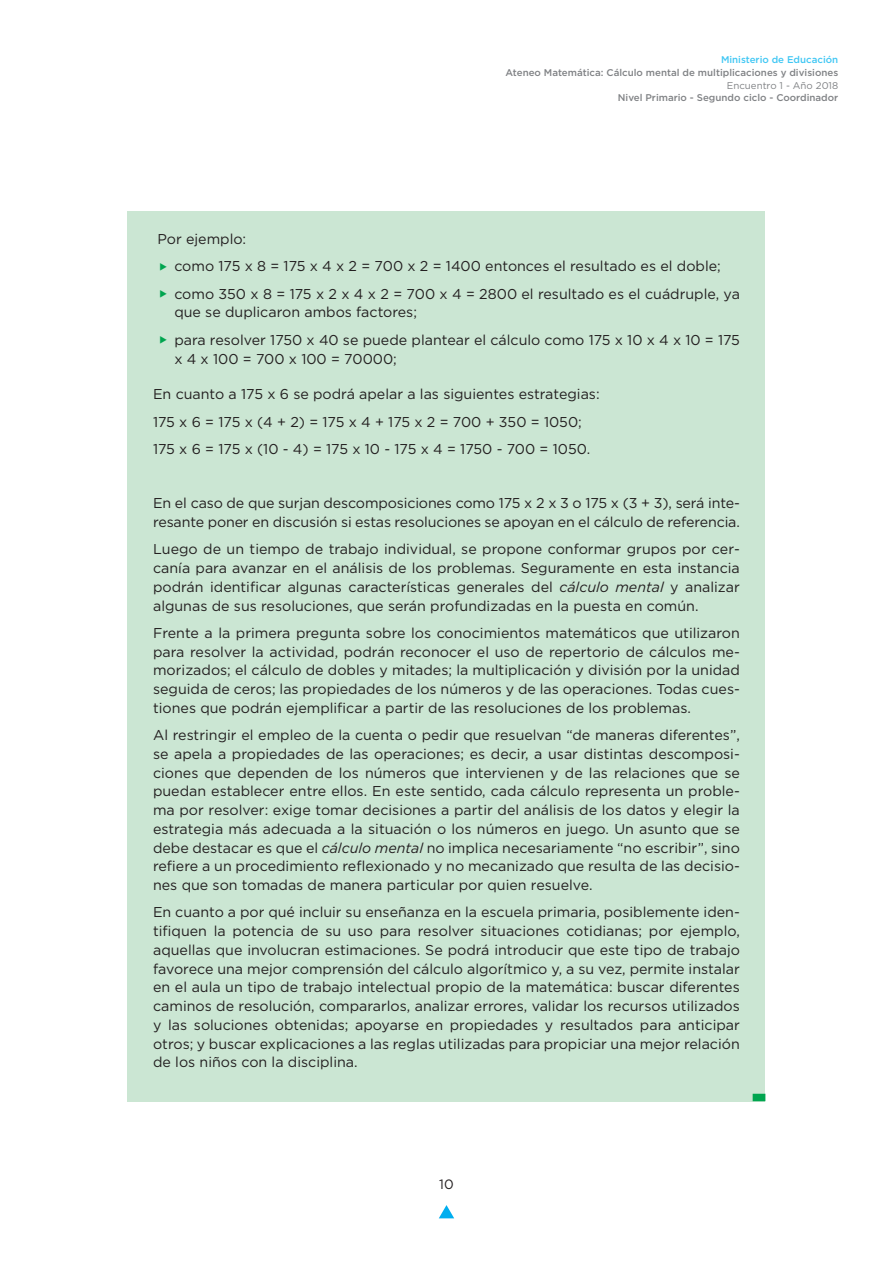
<style>
.page{position:relative;width:893px;height:1263px;background:#fff}
.page>*{position:absolute;margin:0;border:0;box-sizing:border-box;transform-origin:0 0}
.t1{font:14.25px/18.8px "Gotham";color:#231f20}
.t2{font:13.5px "Gotham";color:#231f20}
.t3{font:500 9.75px "Gotham";color:#808285}
.t4{font:500 9.75px "Gotham";color:#40c7f4}
.t5{font:9.75px "Gotham";color:#808285}
.s1{color:#00a54f}
.s2{font-style:italic}
</style>
<div class="page">
<svg style="left:439px;top:1205px;width:15px;height:13px"></svg>
<div style="left:128px;top:212px;width:637px;height:56px;background:#cbe6d3"></div>
<div style="left:128px;top:266px;width:637px;height:76px;background:#cbe6d3"></div>
<div style="left:128px;top:316px;width:637px;height:72px;background:#cbe6d3"></div>
<div style="left:128px;top:367px;width:637px;height:56px;background:#cbe6d3"></div>
<div style="left:128px;top:421px;width:637px;height:57px;background:#cbe6d3"></div>
<div style="left:128px;top:476px;width:637px;height:75px;background:#cbe6d3"></div>
<div style="left:128px;top:522px;width:637px;height:114px;background:#cbe6d3"></div>
<div style="left:128px;top:605px;width:637px;height:132px;background:#cbe6d3"></div>
<div style="left:128px;top:707px;width:637px;height:207px;background:#cbe6d3"></div>
<div style="left:128px;top:885px;width:637px;height:206px;background:#cbe6d3"></div>
<div style="left:128px;top:1062px;width:637px;height:40px;background:#cbe6d3"></div>
<div style="left:753px;top:1094px;width:12px;height:7px;background:#00a54f"></div>
<p class="t4" style="left:721px;top:53px;width:119px">Ministerio de Educación</p>
<p class="t3" style="left:505px;top:66px;width:334px">Ateneo Matemática: Cálculo mental de multiplicaciones y divisiones</p>
<p class="t5" style="left:727px;top:79px;width:113px">Encuentro 1 - Año 2018</p>
<p class="t3" style="left:618px;top:92px;width:222px">Nivel Primario - Segundo ciclo - Coordinador</p>
<p class="t1" style="left:157px;top:229px;width:90px">Por ejemplo:</p>
<p class="t1" style="left:159px;top:257px;width:563px"><span class="s1">◆</span> como 175 x 8 = 175 x 4 x 2 = 700 x 2 = 1400 entonces el resultado es el doble;</p>
<p class="t1" style="left:174px;top:284px;width:567px;text-indent:-15px"><span class="s1">◆</span> como 350 x 8 = 175 x 2 x 4 x 2 = 700 x 4 = 2800 el resultado es el cuádruple, ya que se duplicaron ambos factores;</p>
<p class="t1" style="left:174px;top:330px;width:567px;text-indent:-15px"><span class="s1">◆</span> para resolver 1750 x 40 se puede plantear el cálculo como 175 x 10 x 4 x 10 = 175 x 4 x 100 = 700 x 100 = 70000;</p>
<p class="t1" style="left:153px;top:380px;width:448px;line-height:27.3px">En cuanto a 175 x 6 se podrá apelar a las siguientes estrategias:<br>175 x 6 = 175 x (4 + 2) = 175 x 4 + 175 x 2 = 700 + 350 = 1050;<br>175 x 6 = 175 x (10 - 4) = 175 x 10 - 175 x 4 = 1750 - 700 = 1050.</p>
<p class="t1" style="left:153px;top:494px;width:588px">En el caso de que surjan descomposiciones como 175 x 2 x 3 o 175 x (3 + 3), será inte&shy;resante poner en discusión si estas resoluciones se apoyan en el cálculo de referencia.</p>
<p class="t1" style="left:153px;top:540px;width:588px;text-align:justify">Luego de un tiempo de trabajo individual, se propone conformar grupos por cer&shy;canía para avanzar en el análisis de los problemas. Seguramente en esta instancia podrán identificar algunas características generales del <span class="s2">cálculo mental</span> y analizar algunas de sus resoluciones, que serán profundizadas en la puesta en común.</p>
<p class="t1" style="left:153px;top:623px;width:588px;text-align:justify">Frente a la primera pregunta sobre los conocimientos matemáticos que utilizaron para resolver la actividad, podrán reconocer el uso de repertorio de cálculos me&shy;morizados; el cálculo de dobles y mitades; la multiplicación y división por la unidad seguida de ceros; las propiedades de los números y de las operaciones. Todas cues&shy;tiones que podrán ejemplificar a partir de las resoluciones de los problemas.</p>
<p class="t1" style="left:153px;top:725px;width:588px;text-align:justify">Al restringir el empleo de la cuenta o pedir que resuelvan “de maneras diferentes”, se apela a propiedades de las operaciones; es decir, a usar distintas descomposi&shy;ciones que dependen de los números que intervienen y de las relaciones que se puedan establecer entre ellos. En este sentido, cada cálculo representa un proble&shy;ma por resolver: exige tomar decisiones a partir del análisis de los datos y elegir la estrategia más adecuada a la situación o los números en juego. Un asunto que se debe destacar es que el <span class="s2">cálculo mental</span> no implica necesariamente “no escribir”, sino refiere a un procedimiento reflexionado y no mecanizado que resulta de las decisio&shy;nes que son tomadas de manera particular por quien resuelve.</p>
<p class="t1" style="left:153px;top:903px;width:588px;text-align:justify">En cuanto a por qué incluir su enseñanza en la escuela primaria, posiblemente iden&shy;tifiquen la potencia de su uso para resolver situaciones cotidianas; por ejemplo, aquellas que involucran estimaciones. Se podrá introducir que este tipo de trabajo favorece una mejor comprensión del cálculo algorítmico y, a su vez, permite instalar en el aula un tipo de trabajo intelectual propio de la matemática: buscar diferentes caminos de resolución, compararlos, analizar errores, validar los recursos utilizados y las soluciones obtenidas; apoyarse en propiedades y resultados para anticipar otros; y buscar explicaciones a las reglas utilizadas para propiciar una mejor relación de los niños con la disciplina.</p>
<p class="t2" style="left:439px;top:1175px;width:16px">10</p>
</div>
